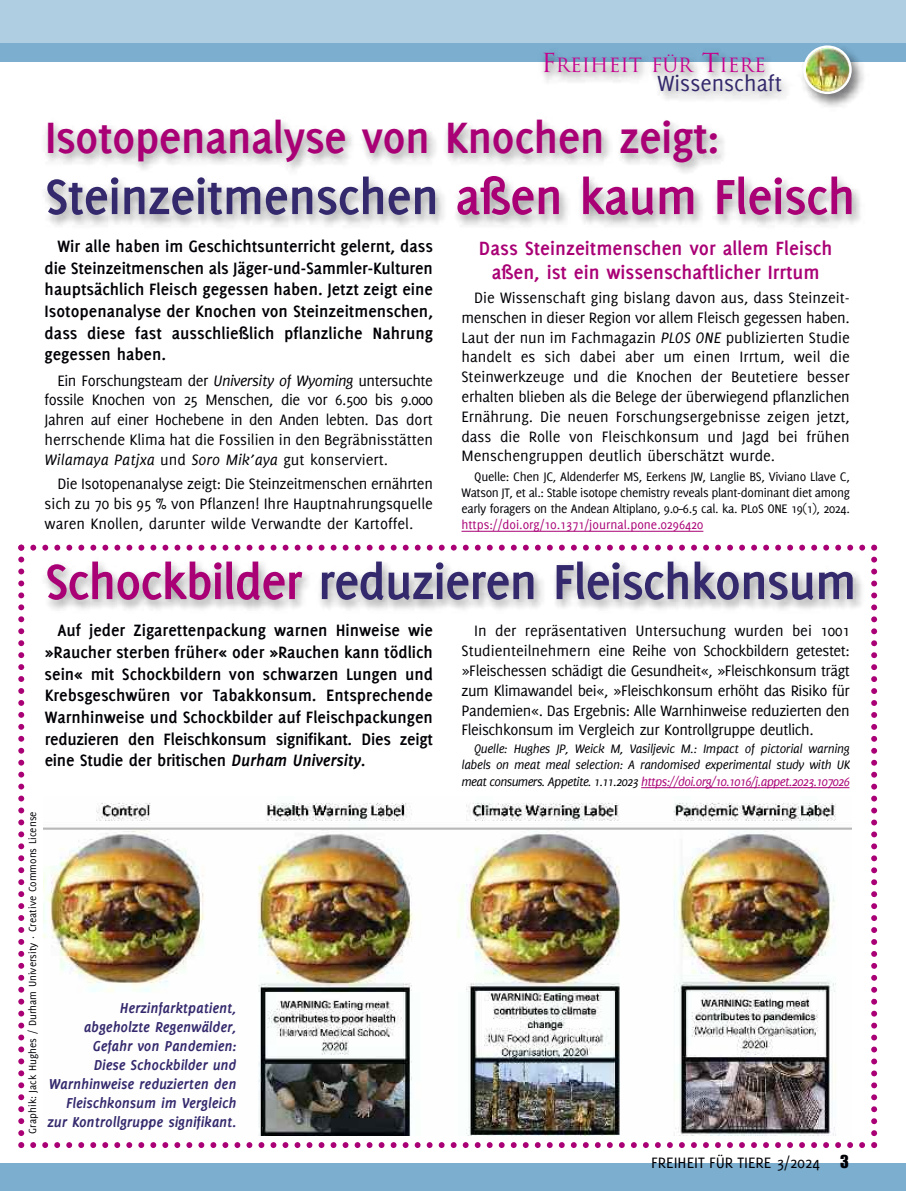
<style>
.page{position:relative;width:906px;height:1191px;background:#fff}
.page>*{position:absolute;margin:0;border:0;box-sizing:border-box;transform-origin:0 0}
.t1{font:700 54px "Delicious";letter-spacing:-.02em;color:#35296d}
.t2{font:700 48px "Delicious";letter-spacing:-.015em;color:#a90075}
.t3{font:24px "Delicious";color:#35296d}
.t4{font:700 21px/24px "Delicious";color:#a90075;text-align:center}
.t5{font:19.2px "Trajan";color:#c6008e}
.t6{font:700 18px/21.6px "Delicious";letter-spacing:-.005em;color:#000006;text-align:justify}
.t7{font:16.5px/19.8px "Delicious";color:#000006;text-align:justify}
.t8{font:italic 700 15.75px/18.9px "Delicious";letter-spacing:-.01em;color:#35296d;text-align:right}
.t9{font:13.5px/16.2px "Delicious";letter-spacing:-.025em;color:#000006;text-align:justify}
.t10{font:italic 13.5px/16.2px "Delicious";letter-spacing:-.045em;color:#000006;text-align:justify}
.t11{font:13.5px "Delicious";color:#a90075}
.t12{font:11.25px "Delicious";color:#000006}
.s1{font-size:25.5px}
.s2{color:#a90075}
.s3{font-style:italic}
.s4{font-family:"Impact"}
</style>
<div class="page">
<div style="left:0;top:1163px;width:906px;height:28px;background:#7baecf"></div>
<div style="left:0;top:0;width:906px;height:44px;background:#b0cee2"></div>
<div style="left:0;top:43px;width:906px;height:18px;background:#7baecf"></div>
<img style="left:496px;top:53px;width:300px;height:47px">
<img style="left:796px;top:53px;width:75px;height:52px">
<img style="left:803px;top:45px;width:48px;height:49px">
<svg style="left:18px;top:545px;width:859px;height:603px"></svg>
<img style="left:43px;top:796px;width:808px;height:339px">
<hr style="left:461px;top:531px;width:242px;height:1px;background:#a90075">
<img style="left:19px;top:544px;width:859px;height:157px">
<hr style="left:641px;top:787px;width:208px;height:1px;background:#a90075">
<p class="t5" style="left:541px;top:54px;width:226px"><span class="s1">F</span>REIHEIT FÜR <span class="s1">T</span>IERE</p>
<h3 class="t3" style="left:657px;top:74px;width:126px">Wissenschaft</h3>
<h2 class="t2" style="left:45px;top:119px;width:676px">Isotopenanalyse von Knochen zeigt:</h2>
<h1 class="t1" style="left:45px;top:177px;width:812px">Steinzeitmenschen <span class="s2">aßen kaum Fleisch</span></h1>
<p class="t6" style="left:45px;top:237px;width:390px;text-indent:13px">Wir alle haben im Geschichtsunterricht gelernt, dass die Steinzeitmenschen als Jäger-und-Sammler-Kulturen hauptsächlich Fleisch gegessen haben. Jetzt zeigt eine Isotopenanalyse der Knochen von Steinzeitmenschen, dass diese fast ausschließlich pflanzliche Nahrung gegessen haben.</p>
<p class="t7" style="left:45px;top:371px;width:390px;text-indent:13px">Ein Forschungsteam der <span class="s3">University of Wyoming</span> untersuchte fossile Knochen von 25 Menschen, die vor 6.500 bis 9.000<br>Jahren auf einer Hochebene in den Anden lebten. Das dort herrschende Klima hat die Fossilien in den Begräbnisstätten <span class="s3">Wilamaya Patjxa</span> und <span class="s3">Soro Mik’aya</span> gut konserviert.</p>
<p class="t7" style="left:45px;top:475px;width:390px;text-indent:13px">Die Isotopenanalyse zeigt: Die Steinzeitmenschen ernährten sich zu 70 bis 95 % von Pflanzen! Ihre Hauptnahrungsquelle waren Knollen, darunter wilde Verwandte der Kartoffel.</p>
<p class="t4" style="left:479px;top:237px;width:355px">Dass Steinzeitmenschen vor allem Fleisch aßen, ist ein wissenschaftlicher Irrtum</p>
<p class="t7" style="left:461px;top:289px;width:390px;text-indent:13px">Die Wissenschaft ging bislang davon aus, dass Steinzeit&shy;menschen in dieser Region vor allem Fleisch gegessen haben.<br>Laut der nun im Fachmagazin <span class="s3">PLOS ONE</span> publizierten Studie handelt es sich dabei aber um einen Irrtum, weil die Steinwerkzeuge und die Knochen der Beutetiere besser erhalten blieben als die Belege der überwiegend pflanzlichen Ernährung. Die neuen Forschungsergebnisse zeigen jetzt, dass die Rolle von Fleischkonsum und Jagd bei frühen Menschengruppen deutlich überschätzt wurde.</p>
<p class="t9" style="left:461px;top:469px;width:390px;text-indent:13px">Quelle: Chen JC, Aldenderfer MS, Eerkens JW, Langlie BS, Viviano Llave C, Watson JT, et al.: Stable isotope chemistry reveals plant-dominant diet among early foragers on the Andean Altiplano, 9.0–6.5 cal. ka. PLoS ONE 19(1), 2024.</p>
<p class="t11" style="left:461px;top:520px;width:243px">https://doi.org/10.1371/journal.pone.0296420</p>
<h1 class="t1" style="left:45px;top:561px;width:813px"><span class="s2">Schockbilder</span> reduzieren Fleischkonsum</h1>
<p class="t6" style="left:45px;top:621px;width:390px;text-indent:13px">Auf jeder Zigarettenpackung warnen Hinweise wie »Raucher sterben früher« oder »Rauchen kann tödlich sein« mit Schockbildern von schwarzen Lungen und Krebsgeschwüren vor Tabakkonsum. Entsprechende Warnhinweise und Schockbilder auf Fleischpackungen reduzieren den Fleischkonsum signifikant<span class="s3">.</span> Dies zeigt eine Studie der britischen <span class="s3">Durham University</span>.</p>
<p class="t7" style="left:461px;top:622px;width:390px;text-indent:13px">In der repräsentativen Untersuchung wurden bei 1001<br>Studienteilnehmern eine Reihe von Schockbildern getestet: »Fleischessen schädigt die Gesundheit«, »Fleischkonsum trägt zum Klimawandel bei«, »Fleischkonsum erhöht das Risiko für Pandemien«. Das Ergebnis: Alle Warnhinweise reduzierten den Fleischkonsum im Vergleich zur Kontrollgruppe deutlich.</p>
<p class="t10" style="left:461px;top:740px;width:390px;text-indent:13px">Quelle: Hughes JP, Weick M, Vasiljevic M.: Impact of pictorial warning labels on meat meal selection: A randomised experimental study with UK meat consumers. Appetite. 1.11.2023 <span class="s2">https://doi.org/10.1016/j.appet.2023.107026</span></p>
<p class="t12" style="left:28px;top:1133px;width:324px;rotate:-90deg">Graphik: Jack Hughes / Durham University · Creative Commons License</p>
<p class="t8" style="left:47px;top:999px;width:190px">Herzinfarktpatient,<br>abgeholzte Regenwälder,<br>Gefahr von Pandemien:<br>Diese Schockbilder und<br>Warnhinweise reduzierten den<br>Fleischkonsum im Vergleich zur Kontrollgruppe signifikant.</p>
<p class="t7" style="left:651px;top:1154px;width:199px">FREIHEIT FÜR TIERE 3/2024 <span class="s4">3</span></p>
</div>
